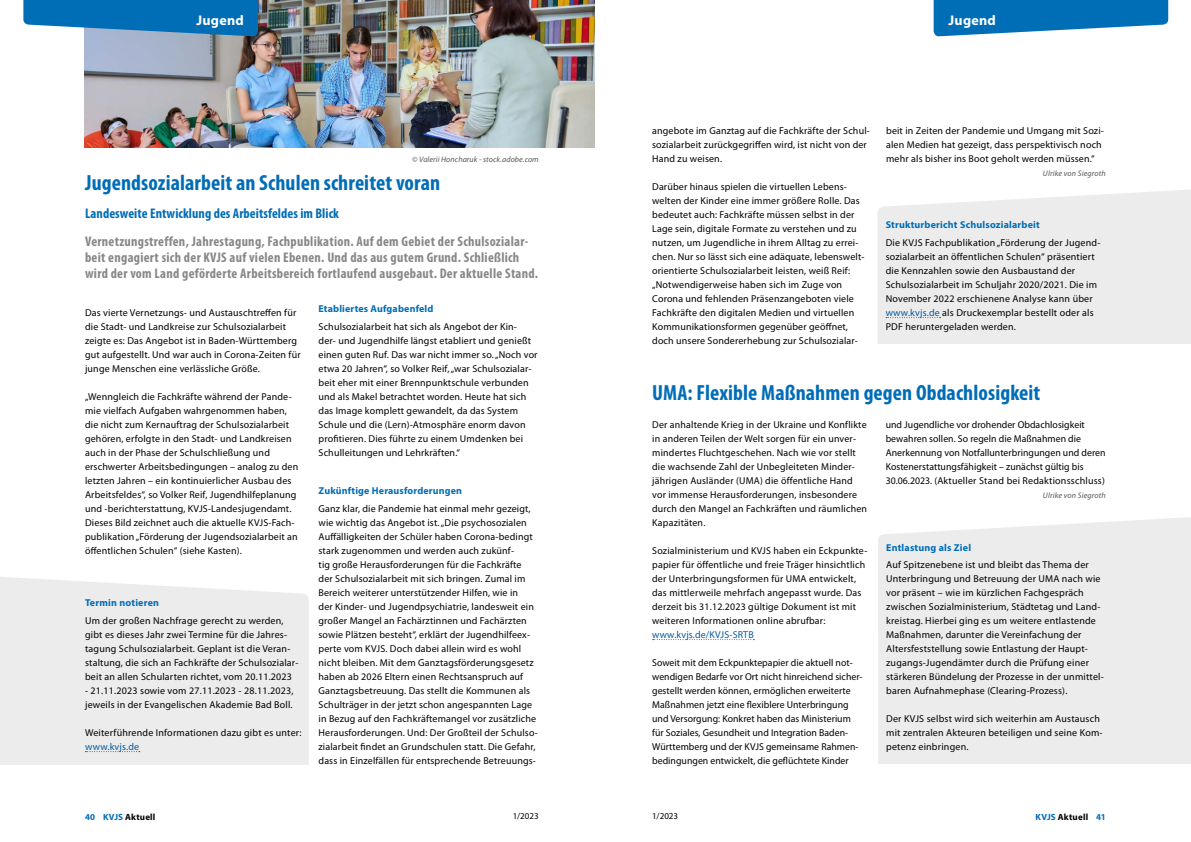
<style>
.page{position:relative;width:1191px;height:842px;background:#fff}
.page>*{position:absolute;margin:0;border:0;box-sizing:border-box;transform-origin:0 0}
.Inhalt_H1_Headline{font:700 condensed 22px "Myriad Pro";letter-spacing:.005em;color:#006db7}
.Inhalt_P_Teaser{font:700 condensed 14px/16px "Myriad Pro";letter-spacing:.02em;color:#868786}
.Inhalt_H2_Subhead{font:700 condensed 14px "Myriad Pro";letter-spacing:.005em;color:#006db7}
.t1{font:700 14px "Myriad Pro";letter-spacing:.02em;color:#fff}
.Inhalt_P_Copytext{font:10px/14px "Myriad Pro";letter-spacing:.015em;color:#000}
.Inhalt_H3_Überschrift_Blau{font:700 10px "Myriad Pro";letter-spacing:.015em;color:#006db7}
.Inhalt_H2_Überschrift_Blau{font:700 10px "Myriad Pro";letter-spacing:.02em;color:#006db7}
.t2{font:700 9px "Myriad Pro";letter-spacing:.02em;color:#000}
.t3{font:9px "Myriad Pro";letter-spacing:.005em;color:#000}
.Inhalt_Autor{font:italic 8px "Myriad Pro";letter-spacing:.01em;color:#565655}
.s1{color:#005ba2}
.s2{color:#006db7}
</style>
<div class="page">
<img style="left:84px;top:0;width:511px;height:147px">
<svg style="left:23px;top:0;width:235px;height:36px;background:#207dbd"></svg>
<svg style="left:933px;top:0;width:235px;height:36px;background:#2883c2"></svg>
<div style="left:878px;top:517px;width:313px;height:246px;background:#ececec"></div>
<div style="left:878px;top:190px;width:313px;height:154px;background:#ececec"></div>
<div style="left:0;top:577px;width:309px;height:187px;background:#ececec"></div>
<svg style="left:886px;top:317px;width:54px;height:1px"></svg>
<svg style="left:652px;top:639px;width:102px;height:1px"></svg>
<svg style="left:85px;top:751px;width:55px;height:1px"></svg>
<h2 class="t1" style="left:196px;top:11px;width:49px">Jugend</h2>
<h2 class="t1" style="left:948px;top:11px;width:49px">Jugend</h2>
<p class="Inhalt_Autor" style="left:412px;top:154px;width:128px">© Valerii Honcharuk - stock.adobe.com</p>
<h1 class="Inhalt_H1_Headline" style="left:85px;top:168px;width:357px">Jugendsozialarbeit an Schulen schreitet voran</h1>
<h2 class="Inhalt_H2_Subhead" style="left:85px;top:204px;width:255px">Landesweite Entwicklung des Arbeitsfeldes im Blick</h2>
<p class="Inhalt_P_Teaser" style="left:85px;top:233px;width:454px">Vernetzungstreffen, Jahrestagung, Fachpublikation. Auf dem Gebiet der Schulsozialar&shy;beit engagiert sich der KVJS auf vielen Ebenen. Und das aus gutem Grund. Schließlich wird der vom Land geförderte Arbeitsbereich fortlaufend ausgebaut. Der aktuelle Stand.</p>
<p class="Inhalt_P_Copytext" style="left:85px;top:305px;width:217px">Das vierte Vernetzungs- und Austauschtreffen für die Stadt- und Landkreise zur Schulsozialarbeit zeigte es: Das Angebot ist in Baden-Württemberg gut aufgestellt. Und war auch in Corona-Zeiten für junge Menschen eine verlässliche Größe.</p>
<p class="Inhalt_P_Copytext" style="left:85px;top:389px;width:215px">„Wenngleich die Fachkräfte während der Pande&shy;mie vielfach Aufgaben wahrgenommen haben, die nicht zum Kernauftrag der Schulsozialarbeit gehören, erfolgte in den Stadt- und Landkreisen auch in der Phase der Schulschließung und erschwerter Arbeitsbedingungen – analog zu den letzten Jahren – ein kontinuierlicher Ausbau des Arbeitsfeldes“, so Volker Reif, Jugendhilfeplanung und -berichterstattung, KVJS-Landesjugendamt.<br>Dieses Bild zeichnet auch die aktuelle KVJS-Fach&shy;publikation „Förderung der Jugendsozialarbeit an öffentlichen Schulen“ (siehe Kasten).</p>
<h3 class="Inhalt_H3_Überschrift_Blau" style="left:85px;top:596px;width:75px">Termin notieren</h3>
<p class="Inhalt_P_Copytext" style="left:85px;top:613px;width:215px">Um der großen Nachfrage gerecht zu werden, gibt es dieses Jahr zwei Termine für die Jahres&shy;tagung Schulsozialarbeit. Geplant ist die Veran&shy;staltung, die sich an Fachkräfte der Schulsozialar&shy;beit an allen Schularten richtet, vom 20.11.2023</p>
<p class="Inhalt_P_Copytext" style="left:85px;top:683px;width:210px">- 21.11.2023 sowie vom 27.11.2023 - 28.11.2023, jeweils in der Evangelischen Akademie Bad Boll.</p>
<p class="Inhalt_P_Copytext" style="left:85px;top:725px;width:218px">Weiterführende Informationen dazu gibt es unter: <span class="s1">www.kvjs.de</span></p>
<h3 class="Inhalt_H3_Überschrift_Blau" style="left:318px;top:302px;width:116px">Etabliertes Aufgabenfeld</h3>
<p class="Inhalt_P_Copytext" style="left:318px;top:319px;width:220px">Schulsozialarbeit hat sich als Angebot der Kin-<br>der- und Jugendhilfe längst etabliert und genießt einen guten Ruf. Das war nicht immer so. „Noch vor etwa 20 Jahren“, so Volker Reif, „war Schulsozialar&shy;beit eher mit einer Brennpunktschule verbunden und als Makel betrachtet worden. Heute hat sich das Image komplett gewandelt, da das System Schule und die (Lern)-Atmosphäre enorm davon profitieren. Dies führte zu einem Umdenken bei Schulleitungen und Lehrkräften.“</p>
<h3 class="Inhalt_H3_Überschrift_Blau" style="left:318px;top:484px;width:145px">Zukünftige Herausforderungen</h3>
<p class="Inhalt_P_Copytext" style="left:318px;top:501px;width:221px">Ganz klar, die Pandemie hat einmal mehr gezeigt, wie wichtig das Angebot ist. „Die psychosozialen Auffälligkeiten der Schüler haben Corona-bedingt stark zugenommen und werden auch zukünf-<br>tig große Herausforderungen für die Fachkräfte der Schulsozialarbeit mit sich bringen. Zumal im Bereich weiterer unterstützender Hilfen, wie in<br>der Kinder- und Jugendpsychiatrie, landesweit ein großer Mangel an Fachärztinnen und Fachärzten sowie Plätzen besteht“, erklärt der Jugendhilfeex&shy;perte vom KVJS. Doch dabei allein wird es wohl nicht bleiben. Mit dem Ganztagsförderungsgesetz haben ab 2026 Eltern einen Rechtsanspruch auf Ganztagsbetreuung. Das stellt die Kommunen als Schulträger in der jetzt schon angespannten Lage in Bezug auf den Fachkräftemangel vor zusätzliche Herausforderungen. Und: Der Großteil der Schulso&shy;zialarbeit findet an Grundschulen statt. Die Gefahr, dass in Einzelfällen für entsprechende Betreuungs-</p>
<p class="Inhalt_P_Copytext" style="left:652px;top:123px;width:219px">angebote im Ganztag auf die Fachkräfte der Schul&shy;sozialarbeit zurückgegriffen wird, ist nicht von der<br>Hand zu weisen.</p>
<p class="Inhalt_P_Copytext" style="left:652px;top:179px;width:214px">Darüber hinaus spielen die virtuellen Lebens&shy;welten der Kinder eine immer größere Rolle. Das bedeutet auch: Fachkräfte müssen selbst in der Lage sein, digitale Formate zu verstehen und zu nutzen, um Jugendliche in ihrem Alltag zu errei&shy;chen. Nur so lässt sich eine adäquate, lebenswelt&shy;orientierte Schulsozialarbeit leisten, weiß Reif: „Notwendigerweise haben sich im Zuge von Corona und fehlenden Präsenzangeboten viele Fachkräfte den digitalen Medien und virtuellen Kommunikationsformen gegenüber geöffnet, doch unsere Sondererhebung zur Schulsozialar-</p>
<p class="Inhalt_P_Copytext" style="left:886px;top:123px;width:219px">beit in Zeiten der Pandemie und Umgang mit Sozi&shy;alen Medien hat gezeigt, dass perspektivisch noch mehr als bisher ins Boot geholt werden müssen.“</p>
<p class="Inhalt_Autor" style="left:1042px;top:168px;width:65px">Ulrike von Siegroth</p>
<h3 class="Inhalt_H3_Überschrift_Blau" style="left:885px;top:218px;width:156px">Strukturbericht Schulsozialarbeit</h3>
<p class="Inhalt_P_Copytext" style="left:885px;top:235px;width:216px">Die KVJS Fachpublikation „Förderung der Jugend&shy;sozialarbeit an öffentlichen Schulen“ präsentiert die Kennzahlen sowie den Ausbaustand der Schulsozialarbeit im Schuljahr 2020/2021. Die im November 2022 erschienene Analyse kann über <span class="s1">www.kvjs.de</span> als Druckexemplar bestellt oder als PDF heruntergeladen werden.</p>
<h1 class="Inhalt_H1_Headline" style="left:652px;top:378px;width:390px">UMA: Flexible Maßnahmen gegen Obdachlosigkeit</h1>
<p class="Inhalt_P_Copytext" style="left:652px;top:417px;width:216px">Der anhaltende Krieg in der Ukraine und Konflikte in anderen Teilen der Welt sorgen für ein unver&shy;mindertes Fluchtgeschehen. Nach wie vor stellt die wachsende Zahl der Unbegleiteten Minder&shy;jährigen Ausländer (UMA) die öffentliche Hand vor immense Herausforderungen, insbesondere durch den Mangel an Fachkräften und räumlichen Kapazitäten.</p>
<p class="Inhalt_P_Copytext" style="left:652px;top:543px;width:217px">Sozialministerium und KVJS haben ein Eckpunkte&shy;papier für öffentliche und freie Träger hinsichtlich der Unterbringungsformen für UMA entwickelt, das mittlerweile mehrfach angepasst wurde. Das derzeit bis 31.12.2023 gültige Dokument ist mit weiteren Informationen online abrufbar: <span class="s1">www.kvjs.de/KVJS-SRTB</span></p>
<p class="Inhalt_P_Copytext" style="left:652px;top:655px;width:212px">Soweit mit dem Eckpunktepapier die aktuell not&shy;wendigen Bedarfe vor Ort nicht hinreichend sicher&shy;gestellt werden können, ermöglichen erweiterte Maßnahmen jetzt eine flexiblere Unterbringung und Versorgung: Konkret haben das Ministerium für Soziales, Gesundheit und Integration Baden-Württemberg und der KVJS gemeinsame Rahmen&shy;bedingungen entwickelt, die geflüchtete Kinder</p>
<p class="Inhalt_P_Copytext" style="left:885px;top:417px;width:221px">und Jugendliche vor drohender Obdachlosigkeit bewahren sollen. So regeln die Maßnahmen die Anerkennung von Notfallunterbringungen und deren Kostenerstattungsfähigkeit – zunächst gültig bis 30.06.2023. (Aktueller Stand bei Redaktionsschluss)</p>
<p class="Inhalt_Autor" style="left:1042px;top:490px;width:65px">Ulrike von Siegroth</p>
<h2 class="Inhalt_H2_Überschrift_Blau" style="left:886px;top:541px;width:86px">Entlastung als Ziel</h2>
<p class="Inhalt_P_Copytext" style="left:886px;top:557px;width:219px">Auf Spitzenebene ist und bleibt das Thema der Unterbringung und Betreuung der UMA nach wie vor präsent – wie im kürzlichen Fachgespräch zwischen Sozialministerium, Städtetag und Land&shy;kreistag. Hierbei ging es um weitere entlastende Maßnahmen, darunter die Vereinfachung der Altersfeststellung sowie Entlastung der Haupt&shy;zugangs-Jugendämter durch die Prüfung einer stärkeren Bündelung der Prozesse in der unmittel&shy;baren Aufnahmephase (Clearing-Prozess).</p>
<p class="Inhalt_P_Copytext" style="left:886px;top:711px;width:218px">Der KVJS selbst wird sich weiterhin am Austausch mit zentralen Akteuren beteiligen und seine Kom&shy;petenz einbringen.</p>
<p class="t2" style="left:85px;top:811px;width:72px"><span class="s2">40 KVJS</span> Aktuell</p>
<p class="t3" style="left:513px;top:811px;width:27px">1/2023</p>
<p class="t3" style="left:652px;top:811px;width:27px">1/2023</p>
<p class="t2" style="left:1035px;top:811px;width:72px"><span class="s2">KVJS</span> Aktuell <span class="s2">41</span></p>
</div>
